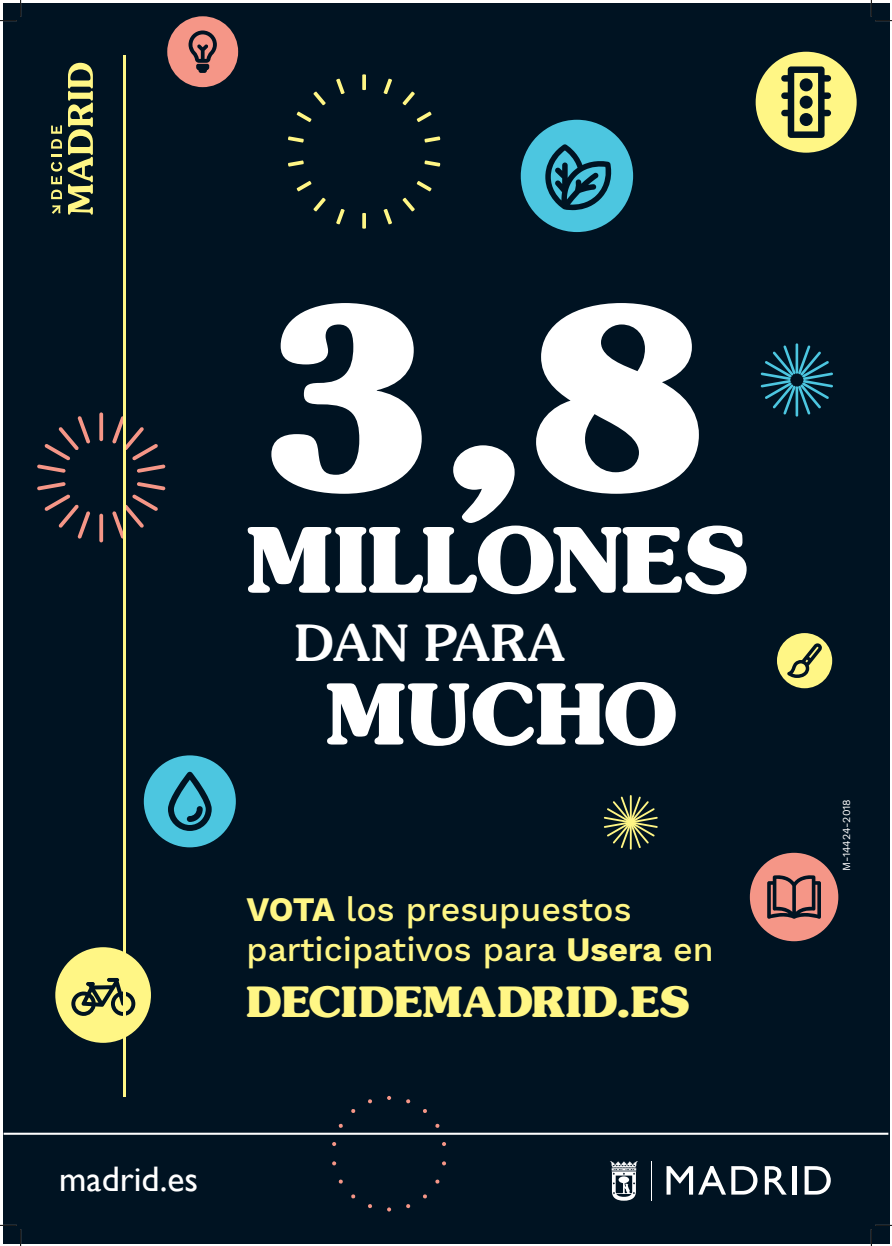
<style>
.page{position:relative;width:892px;height:1246px;background:#fff}
.page>*{position:absolute;margin:0;border:0;box-sizing:border-box;transform-origin:0 0}
.t1{font:700 249.62px "Souvenir";color:#fff}
.t2{font:700 89.88px "Souvenir";color:#fff}
.t3{font:700 83.62px "Souvenir";color:#fff}
.t4{font:500 49.94px "Souvenir";letter-spacing:.02em;color:#fff}
.t5{font:700 41.69px "Souvenir";color:#fff685}
.t6{font:35.44px "Gill Sans";color:#fff}
.t7{font:500 33.81px/40.6px "Work Sans";color:#fff685}
.t8{font:10.62px "Work Sans";color:#fff}
.s1{font-weight:700}
</style>
<div class="page">
<div style="left:3px;top:3px;width:886px;height:1240px;background:#001322"></div>
<svg style="left:362px;top:74px;width:4px;height:16px"></svg>
<svg style="left:336px;top:79px;width:9px;height:15px"></svg>
<svg style="left:313px;top:91px;width:13px;height:14px"></svg>
<svg style="left:296px;top:111px;width:15px;height:11px"></svg>
<svg style="left:288px;top:136px;width:16px;height:7px"></svg>
<svg style="left:288px;top:160px;width:16px;height:7px"></svg>
<svg style="left:296px;top:181px;width:15px;height:11px"></svg>
<svg style="left:313px;top:198px;width:13px;height:14px"></svg>
<svg style="left:336px;top:209px;width:9px;height:15px"></svg>
<svg style="left:362px;top:213px;width:4px;height:16px"></svg>
<svg style="left:383px;top:209px;width:9px;height:15px"></svg>
<svg style="left:402px;top:198px;width:13px;height:14px"></svg>
<svg style="left:417px;top:181px;width:14px;height:11px"></svg>
<svg style="left:424px;top:160px;width:16px;height:7px"></svg>
<svg style="left:424px;top:136px;width:16px;height:7px"></svg>
<svg style="left:417px;top:111px;width:14px;height:11px"></svg>
<svg style="left:402px;top:91px;width:13px;height:14px"></svg>
<svg style="left:383px;top:79px;width:9px;height:15px"></svg>
<div style="left:55px;top:947px;width:96px;height:96px;background:#fff685;border-radius:50%"></div>
<svg style="left:71px;top:978px;width:64px;height:38px"></svg>
<div style="left:750px;top:853px;width:88px;height:88px;background:#f59687;border-radius:50%"></div>
<svg style="left:767px;top:875px;width:54px;height:44px"></svg>
<hr style="left:795px;top:343px;width:3px;height:31px;background:#4cc6e0">
<hr style="left:795px;top:386px;width:3px;height:31px;background:#4cc6e0">
<svg style="left:760px;top:345px;width:73px;height:70px"></svg>
<div style="left:777px;top:633px;width:55px;height:55px;background:#fff685;border-radius:50%"></div>
<svg style="left:787px;top:643px;width:35px;height:35px"></svg>
<svg style="left:99px;top:412px;width:4px;height:29px"></svg>
<svg style="left:37px;top:416px;width:53px;height:57px"></svg>
<svg style="left:37px;top:482px;width:53px;height:57px"></svg>
<svg style="left:99px;top:514px;width:4px;height:28px"></svg>
<svg style="left:112px;top:482px;width:53px;height:57px"></svg>
<svg style="left:112px;top:416px;width:53px;height:57px"></svg>
<div style="left:755px;top:52px;width:101px;height:101px;background:#fff685;border-radius:50%"></div>
<svg style="left:781px;top:66px;width:50px;height:72px"></svg>
<div style="left:167px;top:16px;width:71px;height:71px;background:#f59687;border-radius:50%"></div>
<svg style="left:188px;top:31px;width:29px;height:42px"></svg>
<hr style="left:630px;top:795px;width:1px;height:55px;background:#fff685">
<svg style="left:604px;top:797px;width:54px;height:51px"></svg>
<div style="left:521px;top:120px;width:112px;height:112px;background:#4cc6e0;border-radius:50%"></div>
<svg style="left:545px;top:144px;width:67px;height:66px"></svg>
<div style="left:144px;top:755px;width:92px;height:92px;background:#4cc6e0;border-radius:50%"></div>
<svg style="left:168px;top:772px;width:44px;height:59px"></svg>
<svg style="left:387px;top:1096px;width:4px;height:4px"></svg>
<svg style="left:368px;top:1099px;width:4px;height:5px"></svg>
<svg style="left:351px;top:1109px;width:4px;height:4px"></svg>
<svg style="left:338px;top:1123px;width:5px;height:5px"></svg>
<svg style="left:332px;top:1142px;width:4px;height:4px"></svg>
<svg style="left:332px;top:1161px;width:4px;height:5px"></svg>
<svg style="left:338px;top:1179px;width:5px;height:5px"></svg>
<svg style="left:351px;top:1194px;width:4px;height:5px"></svg>
<svg style="left:368px;top:1204px;width:4px;height:4px"></svg>
<svg style="left:387px;top:1207px;width:4px;height:4px"></svg>
<svg style="left:406px;top:1204px;width:4px;height:4px"></svg>
<svg style="left:423px;top:1194px;width:4px;height:5px"></svg>
<svg style="left:435px;top:1179px;width:5px;height:5px"></svg>
<svg style="left:442px;top:1161px;width:4px;height:5px"></svg>
<svg style="left:442px;top:1142px;width:4px;height:4px"></svg>
<svg style="left:435px;top:1123px;width:5px;height:5px"></svg>
<svg style="left:423px;top:1109px;width:4px;height:4px"></svg>
<svg style="left:406px;top:1099px;width:4px;height:5px"></svg>
<svg style="left:52px;top:205px;width:8px;height:9px"></svg>
<svg style="left:51px;top:190px;width:11px;height:9px"></svg>
<svg style="left:51px;top:125px;width:11px;height:59px"></svg>
<svg style="left:68px;top:63px;width:25px;height:152px"></svg>
<hr style="left:123px;top:56px;width:2px;height:1041px;background:#fff685">
<hr style="left:4px;top:1133px;width:884px;height:2px;background:#fff">
<hr style="left:651px;top:1161px;width:1px;height:40px;background:#fff">
<svg style="left:666px;top:1166px;width:91px;height:29px"></svg>
<svg style="left:765px;top:1166px;width:21px;height:29px"></svg>
<hr style="left:792px;top:1166px;width:4px;height:29px;background:#fff">
<svg style="left:804px;top:1166px;width:26px;height:29px"></svg>
<svg style="left:610px;top:1161px;width:28px;height:40px"></svg>
<svg style="left:0;top:0;width:22px;height:22px"></svg>
<svg style="left:0;top:1225px;width:22px;height:21px"></svg>
<svg style="left:871px;top:0;width:21px;height:22px"></svg>
<svg style="left:871px;top:1225px;width:21px;height:21px"></svg>
<h1 class="t1" style="left:258px;top:240px;width:451px">3,8</h1>
<h2 class="t2" style="left:246px;top:503px;width:503px">MILLONES</h2>
<h3 class="t4" style="left:295px;top:612px;width:271px">DAN PARA</h3>
<h3 class="t3" style="left:326px;top:661px;width:354px">MUCHO</h3>
<p class="t7" style="left:246px;top:890px;width:469px"><span class="s1">VOTA</span> los presupuestos participativos para <span class="s1">Usera</span> en</p>
<p class="t5" style="left:246px;top:975px;width:445px">DECIDEMADRID.ES</p>
<p class="t6" style="left:59px;top:1159px;width:140px">madrid.es</p>
<p class="t8" style="left:840px;top:871px;width:74px;rotate:-90deg">M-14424-2018</p>
</div>
